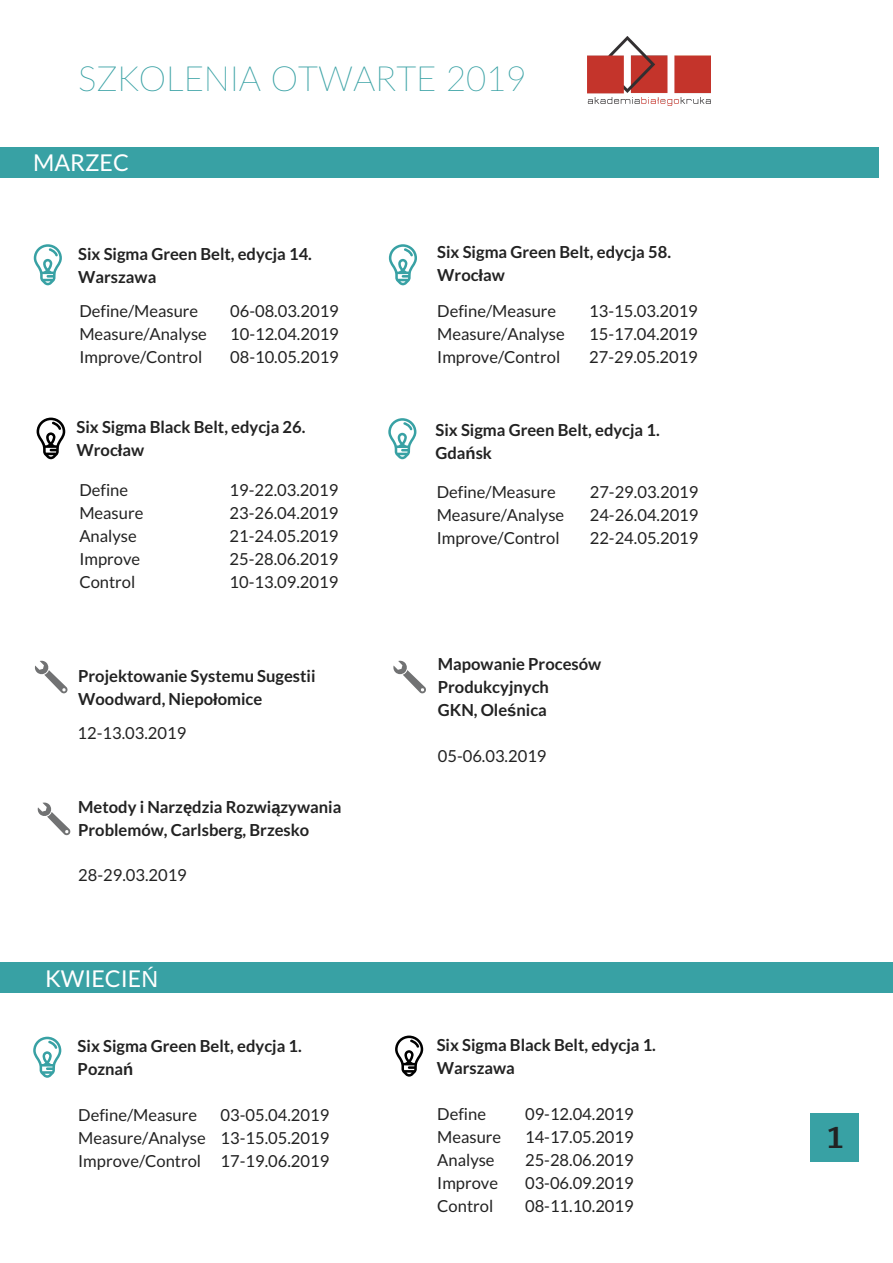
<style>
.page{position:relative;width:893px;height:1263px;background:#fff}
.page>*{position:absolute;margin:0;border:0;box-sizing:border-box;transform-origin:0 0}
.t1{font:39.75px "Trocchi";color:#222}
.t2{font:100 34.72px "Lato";color:#38a1a4}
.t3{font:23.17px "Lato";color:#fff}
.t4{font:16.58px/23.1px "Lato";color:#222}
.t5{font:700 16.58px/23.1px "Lato";color:#222}
.s1{font-family:"Liberation Sans"}
</style>
<div class="page">
<img style="left:587px;top:37px;width:124px;height:68px">
<svg style="left:37px;top:418px;width:28px;height:41px"></svg>
<div style="left:810px;top:1113px;width:49px;height:48px;background:#38a1a4"></div>
<svg style="left:393px;top:661px;width:33px;height:32px"></svg>
<svg style="left:34px;top:244px;width:28px;height:41px"></svg>
<div style="left:0;top:147px;width:879px;height:31px;background:#38a1a4"></div>
<svg style="left:389px;top:244px;width:28px;height:41px"></svg>
<svg style="left:35px;top:661px;width:33px;height:32px"></svg>
<svg style="left:38px;top:802px;width:32px;height:33px"></svg>
<div style="left:0;top:962px;width:893px;height:31px;background:#38a1a4"></div>
<svg style="left:33px;top:1037px;width:28px;height:41px"></svg>
<svg style="left:395px;top:1035px;width:28px;height:42px"></svg>
<svg style="left:388px;top:418px;width:28px;height:41px"></svg>
<h2 class="t2" style="left:78px;top:57px;width:450px">SZKOLENIA OTWARTE 2019</h2>
<h3 class="t3" style="left:33px;top:148px;width:97px">MARZEC</h3>
<p class="t5" style="left:78px;top:242px;width:235px">Six Sigma Green Belt, edycja 14.<br>Warszawa</p>
<p class="t5" style="left:437px;top:240px;width:235px">Six Sigma Green Belt, edycja 58.<br>Wroc<span class="s1">ł</span>aw</p>
<p class="t4" style="left:79px;top:299px;width:129px">Define/Measure<br>Measure/Analyse<br>Improve/Control</p>
<p class="t4" style="left:437px;top:299px;width:129px">Define/Measure<br>Measure/Analyse<br>Improve/Control</p>
<p class="t4" style="left:230px;top:299px;width:110px;text-align:justify">06-08.03.2019<br>10-12.04.2019<br>08-10.05.2019</p>
<p class="t4" style="left:589px;top:299px;width:110px;text-align:justify">13-15.03.2019<br>15-17.04.2019<br>27-29.05.2019</p>
<p class="t5" style="left:77px;top:415px;width:230px">Six Sigma Black Belt, edycja 26.<br>Wroc<span class="s1">ł</span>aw</p>
<p class="t4" style="left:79px;top:478px;width:65px">Define<br>Measure<br>Analyse<br>Improve<br>Control</p>
<p class="t4" style="left:230px;top:478px;width:110px;text-align:justify">19-22.03.2019<br>23-26.04.2019<br>21-24.05.2019<br>25-28.06.2019<br>10-13.09.2019</p>
<p class="t5" style="left:78px;top:664px;width:239px">Projektowanie Systemu Sugestii<br>Woodward, Niepo<span class="s1">ł</span>omice</p>
<p class="t4" style="left:78px;top:721px;width:110px">12-13.03.2019</p>
<p class="t5" style="left:78px;top:795px;width:265px">Metody i Narz<span class="s1">ę</span>dzia Rozwi<span class="s1">ą</span>zywania<br>Problemów, Carlsberg, Brzesko</p>
<p class="t4" style="left:78px;top:863px;width:110px">28-29.03.2019</p>
<h3 class="t3" style="left:45px;top:964px;width:115px">KWIECIE<span class="s1">Ń</span></h3>
<p class="t5" style="left:78px;top:1034px;width:226px">Six Sigma Green Belt, edycja 1.<br>Pozna<span class="s1">ń</span></p>
<p class="t4" style="left:78px;top:1103px;width:129px">Define/Measure<br>Measure/Analyse<br>Improve/Control</p>
<p class="t4" style="left:221px;top:1102px;width:110px;text-align:justify">03-05.04.2019<br>13-15.05.2019<br>17-19.06.2019</p>
<p class="t5" style="left:436px;top:418px;width:226px">Six Sigma Green Belt, edycja 1.<br>Gda<span class="s1">ń</span>sk</p>
<p class="t4" style="left:437px;top:480px;width:129px">Define/Measure<br>Measure/Analyse<br>Improve/Control</p>
<p class="t4" style="left:590px;top:480px;width:110px;text-align:justify">27-29.03.2019<br>24-26.04.2019<br>22-24.05.2019</p>
<p class="t5" style="left:438px;top:652px;width:165px">Mapowanie Procesów<br>Produkcyjnych<br>GKN, Ole<span class="s1">ś</span>nica</p>
<p class="t4" style="left:438px;top:744px;width:110px">05-06.03.2019</p>
<p class="t5" style="left:437px;top:1033px;width:221px">Six Sigma Black Belt, edycja 1.<br>Warszawa</p>
<p class="t4" style="left:437px;top:1102px;width:65px">Define<br>Measure<br>Analyse<br>Improve<br>Control</p>
<p class="t4" style="left:525px;top:1102px;width:110px;text-align:justify">09-12.04.2019<br>14-17.05.2019<br>25-28.06.2019<br>03-06.09.2019<br>08-11.10.2019</p>
<h1 class="t1" style="left:827px;top:1108px;width:17px">1</h1>
</div>
